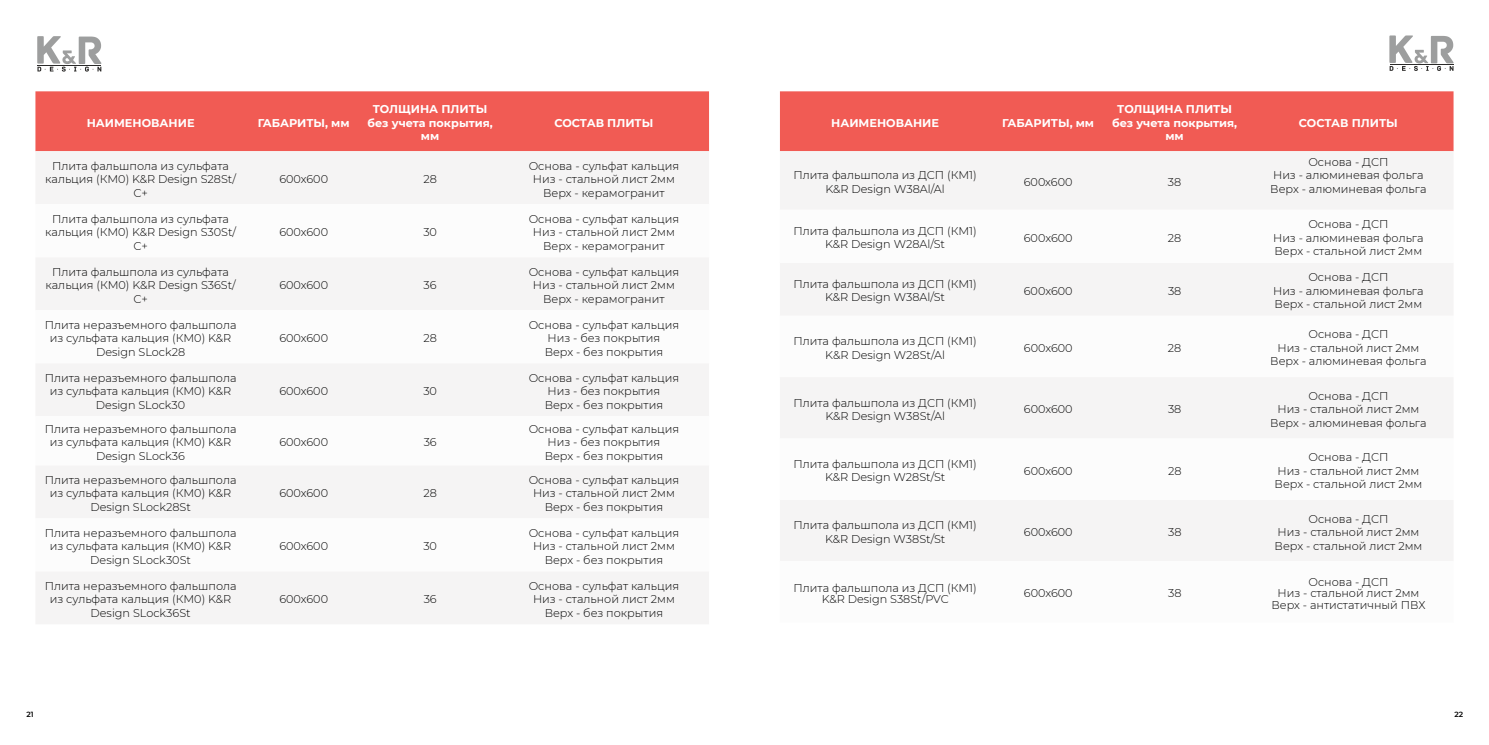
<style>
.page{position:relative;width:1489px;height:745px;background:#fff}
.page>*{position:absolute;margin:0;border:0;box-sizing:border-box;transform-origin:0 0}
.t1{font:300 11.25px/13.5px "Montserrat";color:#000;text-align:center}
.t2{font:700 11.25px/13.5px "Montserrat";color:#fff;text-align:center}
.t3{font:600 7.5px "Montserrat";color:#000}
</style>
<div class="page">
<div style="left:35px;top:91px;width:674px;height:60px;background:#f15b54"></div>
<div style="left:35px;top:151px;width:674px;height:473px;background:#f5f4f4"></div>
<svg style="left:35px;top:204px;width:674px;height:367px"></svg>
<svg style="left:37px;top:36px;width:64px;height:36px"></svg>
<svg style="left:1389px;top:35px;width:64px;height:36px"></svg>
<div style="left:780px;top:91px;width:673px;height:60px;background:#f15b54"></div>
<div style="left:780px;top:151px;width:673px;height:58px;background:#f5f4f4"></div>
<div style="left:780px;top:263px;width:673px;height:298px;background:#f5f4f4"></div>
<p class="t2" style="left:87px;top:115px;width:109px">НАИМЕНОВАНИЕ</p>
<p class="t2" style="left:258px;top:115px;width:93px">ГАБАРИТЫ, мм</p>
<p class="t2" style="left:367px;top:102px;width:127px">ТОЛЩИНА ПЛИТЫ без учета покрытия, мм</p>
<p class="t1" style="left:45px;top:158px;width:192px">Плита фальшпола из сульфата кальция (КМ0) K&amp;R Design S28St/<br>С+</p>
<p class="t1" style="left:45px;top:211px;width:192px">Плита фальшпола из сульфата кальция (КМ0) K&amp;R Design S30St/<br>С+</p>
<p class="t1" style="left:46px;top:264px;width:192px">Плита фальшпола из сульфата кальция (КМ0) K&amp;R Design S36St/<br>С+</p>
<p class="t1" style="left:45px;top:317px;width:193px">Плита неразъемного фальшпола из сульфата кальция (КМ0) K&amp;R<br>Design SLock28</p>
<p class="t1" style="left:45px;top:370px;width:193px">Плита неразъемного фальшпола из сульфата кальция (КМ0) K&amp;R<br>Design SLock30</p>
<p class="t1" style="left:45px;top:421px;width:193px">Плита неразъемного фальшпола из сульфата кальция (КМ0) K&amp;R<br>Design SLock36</p>
<p class="t1" style="left:45px;top:472px;width:193px">Плита неразъемного фальшпола из сульфата кальция (КМ0) K&amp;R<br>Design SLock28St</p>
<p class="t1" style="left:45px;top:525px;width:193px">Плита неразъемного фальшпола из сульфата кальция (КМ0) K&amp;R<br>Design SLock30St</p>
<p class="t1" style="left:45px;top:578px;width:193px">Плита неразъемного фальшпола из сульфата кальция (КМ0) K&amp;R<br>Design SLock36St</p>
<p class="t1" style="left:279px;top:172px;width:50px">600х600</p>
<p class="t1" style="left:423px;top:172px;width:15px">28</p>
<p class="t1" style="left:279px;top:225px;width:50px">600х600</p>
<p class="t1" style="left:423px;top:225px;width:15px">30</p>
<p class="t1" style="left:279px;top:278px;width:50px">600х600</p>
<p class="t1" style="left:423px;top:278px;width:15px">36</p>
<p class="t1" style="left:279px;top:331px;width:50px">600х600</p>
<p class="t1" style="left:423px;top:331px;width:15px">28</p>
<p class="t1" style="left:279px;top:384px;width:50px">600х600</p>
<p class="t1" style="left:423px;top:384px;width:15px">30</p>
<p class="t1" style="left:279px;top:435px;width:50px">600х600</p>
<p class="t1" style="left:423px;top:435px;width:15px">36</p>
<p class="t1" style="left:279px;top:486px;width:50px">600х600</p>
<p class="t1" style="left:423px;top:486px;width:15px">28</p>
<p class="t1" style="left:279px;top:538px;width:50px">600х600</p>
<p class="t1" style="left:423px;top:538px;width:15px">30</p>
<p class="t1" style="left:279px;top:591px;width:50px">600х600</p>
<p class="t1" style="left:423px;top:591px;width:15px">36</p>
<p class="t3" style="left:27px;top:708px;width:9px">21</p>
<p class="t2" style="left:554px;top:115px;width:100px">СОСТАВ ПЛИТЫ</p>
<p class="t1" style="left:528px;top:158px;width:152px">Оcнова - сульфат кальция<br>Низ - стальной лист 2мм<br>Верх - керамогранит</p>
<p class="t1" style="left:528px;top:211px;width:152px">Оcнова - сульфат кальция<br>Низ - стальной лист 2мм<br>Верх - керамогранит</p>
<p class="t1" style="left:528px;top:264px;width:152px">Оcнова - сульфат кальция<br>Низ - стальной лист 2мм<br>Верх - керамогранит</p>
<p class="t1" style="left:528px;top:317px;width:152px">Оcнова - сульфат кальция<br>Низ - без покрытия<br>Верх - без покрытия</p>
<p class="t1" style="left:528px;top:370px;width:152px">Оcнова - сульфат кальция<br>Низ - без покрытия<br>Верх - без покрытия</p>
<p class="t1" style="left:528px;top:421px;width:152px">Оcнова - сульфат кальция<br>Низ - без покрытия<br>Верх - без покрытия</p>
<p class="t1" style="left:528px;top:472px;width:152px">Оcнова - сульфат кальция<br>Низ - cтальной лист 2мм<br>Верх - без покрытия</p>
<p class="t1" style="left:528px;top:525px;width:152px">Оcнова - сульфат кальция<br>Низ - cтальной лист 2мм<br>Верх - без покрытия</p>
<p class="t1" style="left:528px;top:578px;width:152px">Оcнова - сульфат кальция<br>Низ - cтальной лист 2мм<br>Верх - без покрытия</p>
<p class="t2" style="left:831px;top:115px;width:109px">НАИМЕНОВАНИЕ</p>
<p class="t2" style="left:1002px;top:115px;width:93px">ГАБАРИТЫ, мм</p>
<p class="t2" style="left:1111px;top:102px;width:127px">ТОЛЩИНА ПЛИТЫ без учета покрытия, мм</p>
<p class="t1" style="left:793px;top:168px;width:185px">Плита фальшпола из ДСП (КМ1)<br>K&amp;R Design W38Al/Al</p>
<p class="t1" style="left:1023px;top:175px;width:50px">600х600</p>
<p class="t1" style="left:1167px;top:175px;width:15px">38</p>
<p class="t1" style="left:793px;top:224px;width:185px">Плита фальшпола из ДСП (КМ1)<br>K&amp;R Design W28Al/St</p>
<p class="t1" style="left:1023px;top:230px;width:50px">600х600</p>
<p class="t1" style="left:1167px;top:230px;width:15px">28</p>
<p class="t1" style="left:793px;top:277px;width:185px">Плита фальшпола из ДСП (КМ1)<br>K&amp;R Design W38Al/St</p>
<p class="t1" style="left:1023px;top:283px;width:50px">600х600</p>
<p class="t1" style="left:1167px;top:283px;width:15px">38</p>
<p class="t1" style="left:793px;top:334px;width:185px">Плита фальшпола из ДСП (КМ1)<br>K&amp;R Design W28St/Al</p>
<p class="t1" style="left:1023px;top:340px;width:50px">600х600</p>
<p class="t1" style="left:1167px;top:340px;width:15px">28</p>
<p class="t1" style="left:793px;top:395px;width:185px">Плита фальшпола из ДСП (КМ1)<br>K&amp;R Design W38St/Al</p>
<p class="t1" style="left:1023px;top:402px;width:50px">600х600</p>
<p class="t1" style="left:1167px;top:402px;width:15px">38</p>
<p class="t1" style="left:793px;top:456px;width:185px">Плита фальшпола из ДСП (КМ1)<br>K&amp;R Design W28St/St</p>
<p class="t1" style="left:1023px;top:463px;width:50px">600х600</p>
<p class="t1" style="left:1167px;top:463px;width:15px">28</p>
<p class="t1" style="left:793px;top:518px;width:185px">Плита фальшпола из ДСП (КМ1)<br>K&amp;R Design W38St/St</p>
<p class="t1" style="left:1023px;top:524px;width:50px">600х600</p>
<p class="t1" style="left:1167px;top:524px;width:15px">38</p>
<p class="t2" style="left:1298px;top:115px;width:100px">СОСТАВ ПЛИТЫ</p>
<p class="t1" style="left:1270px;top:154px;width:158px">Оcнова - ДСП<br>Низ - алюминевая фольга<br>Верх - алюминевая фольга</p>
<p class="t1" style="left:1272px;top:217px;width:152px">Оcнова - ДСП<br>Низ - алюминевая фольга<br>Верх - стальной лист 2мм</p>
<p class="t1" style="left:1272px;top:270px;width:152px">Оcнова - ДСП<br>Низ - алюминевая фольга<br>Верх - стальной лист 2мм</p>
<p class="t1" style="left:1270px;top:327px;width:158px">Оcнова - ДСП<br>Низ - стальной лист 2мм<br>Верх - алюминевая фольга</p>
<p class="t1" style="left:1270px;top:388px;width:158px">Оcнова - ДСП<br>Низ - стальной лист 2мм<br>Верх - алюминевая фольга</p>
<p class="t1" style="left:1274px;top:449px;width:149px">Оcнова - ДСП<br>Низ - стальной лист 2мм<br>Верх - стальной лист 2мм</p>
<p class="t1" style="left:1274px;top:511px;width:149px">Оcнова - ДСП<br>Низ - стальной лист 2мм<br>Верх - стальной лист 2мм</p>
<p class="t1" style="left:793px;top:581px;width:185px;line-height:11.2px">Плита фальшпола из ДСП (КМ1)<br>K&amp;R Design S38St/PVC</p>
<p class="t1" style="left:1023px;top:586px;width:50px">600х600</p>
<p class="t1" style="left:1167px;top:586px;width:15px">38</p>
<p class="t1" style="left:1271px;top:575px;width:156px;line-height:11.2px">Оcнова - ДСП<br>Низ - стальной лист 2мм<br>Верх - антистатичный ПВХ</p>
<p class="t3" style="left:1454px;top:708px;width:10px">22</p>
</div>
